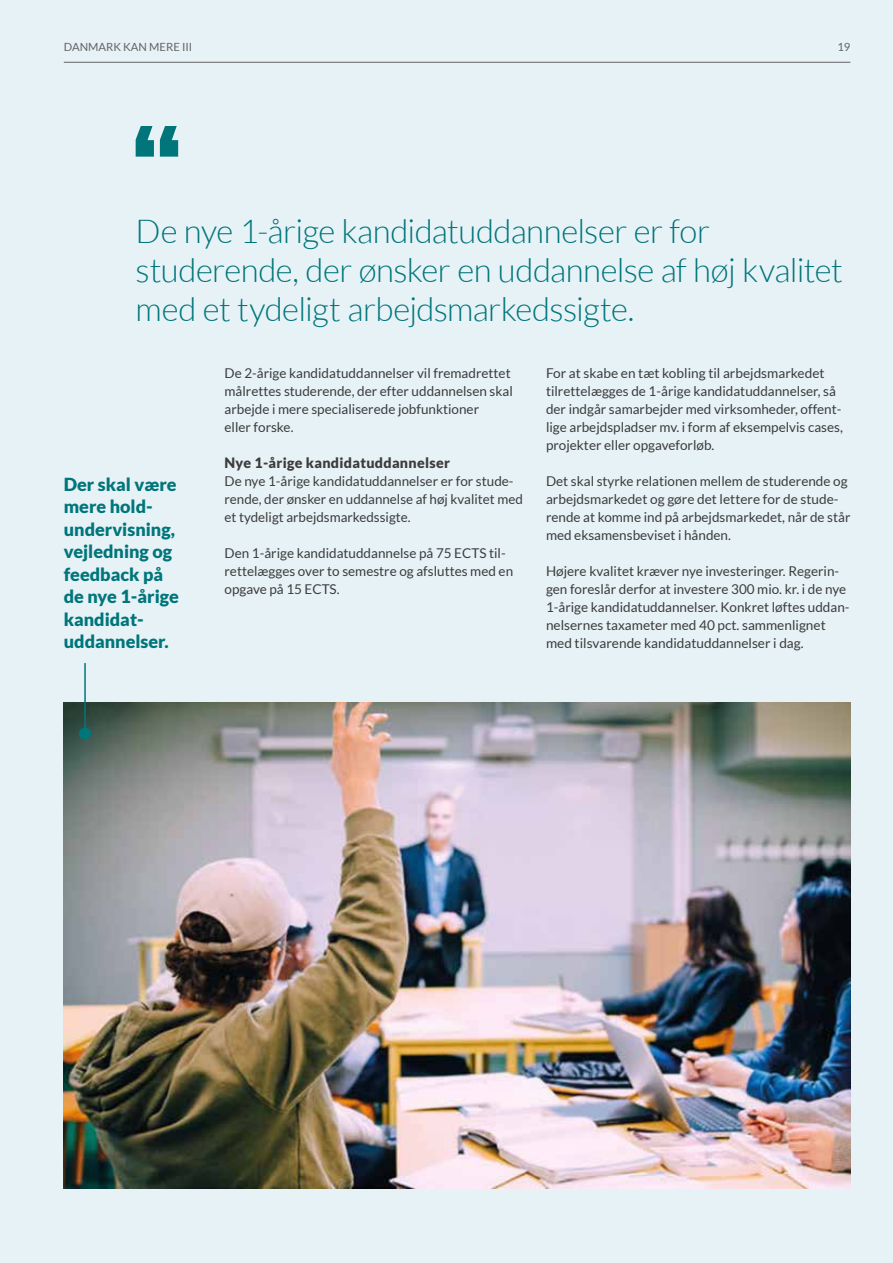
<style>
.page{position:relative;width:893px;height:1263px;background:#e7f2f7}
.page>*{position:absolute;margin:0;border:0;box-sizing:border-box;transform-origin:0 0}
.t1{font:300 33px/39px "Lato";letter-spacing:-.02em;color:#00767a}
.t2{font:900 18px/22.5px "Lato";color:#00767a}
.t3{font:900 14.25px "Lato";letter-spacing:.02em;color:#3c3c3b}
.t4{font:13.5px/18px "Lato";color:#3c3c3b}
.t5{font:11.25px "Lato";color:#646363}
</style>
<div class="page">
<img style="left:64px;top:702px;width:786px;height:486px">
<hr style="left:84px;top:663px;width:2px;height:71px;background:#00767a">
<div style="left:79px;top:728px;width:12px;height:12px;background:#00767a;border-radius:50%"></div>
<svg style="left:136px;top:126px;width:42px;height:31px"></svg>
<hr style="left:64px;top:62px;width:786px;height:1px;background:#646363">
<p class="t5" style="left:64px;top:41px;width:130px">DANMARK KAN MERE III</p>
<p class="t5" style="left:837px;top:41px;width:15px">19</p>
<h1 class="t1" style="left:136px;top:212px;width:709px">De nye 1-årige kandidatuddannelser er for studerende, der ønsker en uddannelse af høj kvalitet med et tydeligt arbejdsmarkedssigte.</h1>
<h2 class="t2" style="left:64px;top:473px;width:117px">Der skal være mere hold&shy;undervisning, vejledning og feedback på de nye 1-årige kandidat&shy;uddannelser.</h2>
<p class="t4" style="left:225px;top:364px;width:290px">De 2-årige kandidatuddannelser vil fremadrettet målrettes studerende, der efter uddannelsen skal arbejde i mere specialiserede jobfunktioner<br>eller forske.</p>
<p class="t3" style="left:225px;top:454px;width:227px">Nye 1-årige kandidatuddannelser</p>
<p class="t4" style="left:225px;top:472px;width:300px">De nye 1-årige kandidatuddannelser er for stude&shy;rende, der ønsker en uddannelse af høj kvalitet med et tydeligt arbejdsmarkedssigte.</p>
<p class="t4" style="left:225px;top:544px;width:290px">Den 1-årige kandidatuddannelse på 75 ECTS til&shy;rettelægges over to semestre og afsluttes med en opgave på 15 ECTS.</p>
<p class="t4" style="left:546px;top:364px;width:298px">For at skabe en tæt kobling til arbejdsmarkedet tilrettelægges de 1-årige kandidatuddannelser, så der indgår samarbejder med virksomheder, offent&shy;lige arbejdspladser mv. i form af eksempelvis cases, projekter eller opgaveforløb.</p>
<p class="t4" style="left:546px;top:472px;width:306px">Det skal styrke relationen mellem de studerende og arbejdsmarkedet og gøre det lettere for de stude&shy;rende at komme ind på arbejdsmarkedet, når de står med eksamensbeviset i hånden.</p>
<p class="t4" style="left:546px;top:562px;width:305px">Højere kvalitet kræver nye investeringer. Regerin&shy;gen foreslår derfor at investere 300 mio. kr. i de nye 1-årige kandidatuddannelser. Konkret løftes uddan&shy;nelsernes taxameter med 40 pct. sammenlignet med tilsvarende kandidatuddannelser i dag.</p>
</div>
